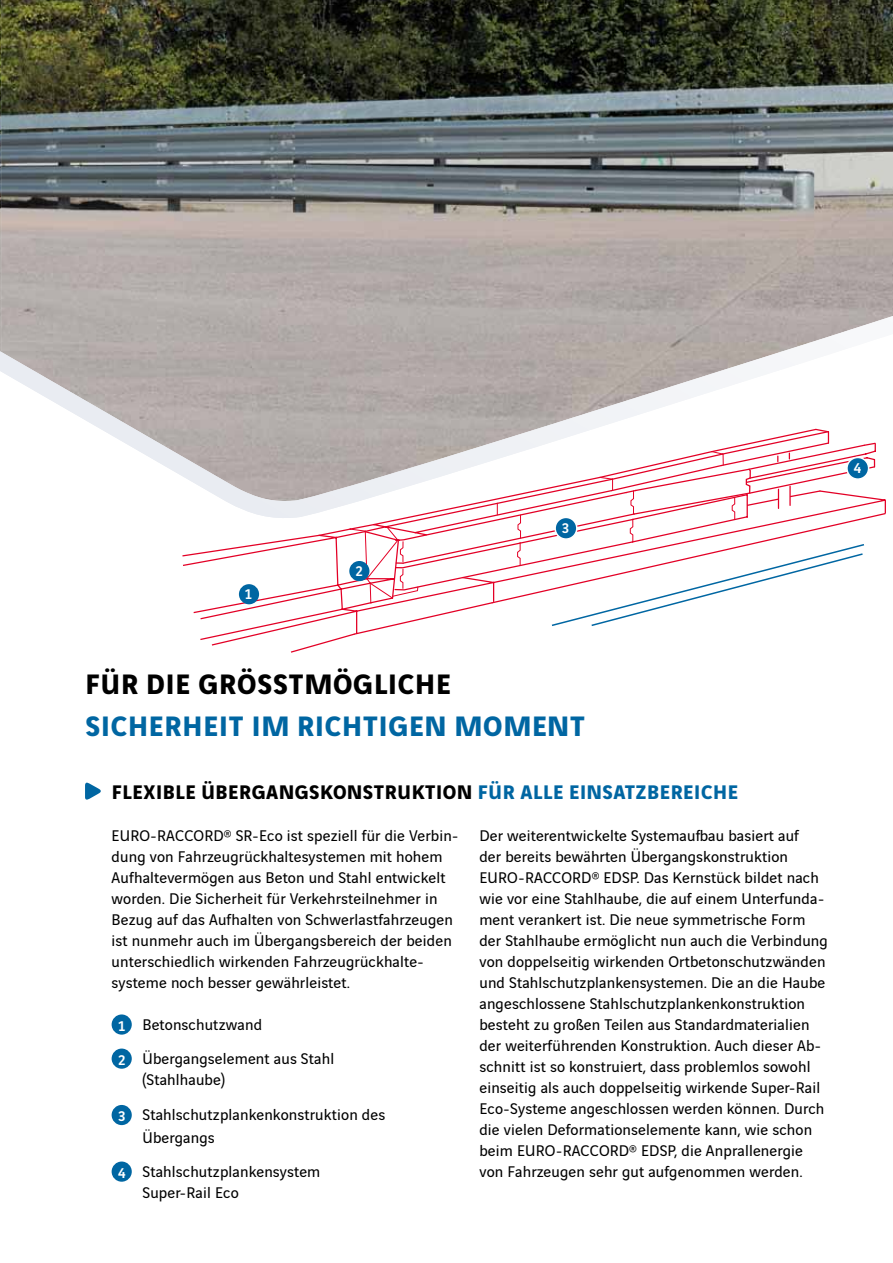
<style>
.page{position:relative;width:893px;height:1263px;background:#fff}
.page>*{position:absolute;margin:0;border:0;box-sizing:border-box;transform-origin:0 0}
.t1{font:700 30px "Vinci Sans";letter-spacing:.03em;color:#0066a2}
.t2{font:700 30px "Vinci Sans";letter-spacing:.03em;color:#000}
.t3{font:700 21px "Vinci Sans";letter-spacing:.03em;color:#000}
.t4{font:16.5px/21px "Vinci Sans";letter-spacing:.01em;color:#000}
.t5{font:500 15px "Vinci Sans";color:#fff}
.s1{color:#0066a2}
</style>
<div class="page">
<svg style="left:0;top:0;width:893px;height:476px;background:#8b8a86"></svg>
<svg style="left:85px;top:783px;width:16px;height:17px"></svg>
<div style="left:112px;top:1014px;width:20px;height:21px;background:#0066a2;border-radius:50%"></div>
<div style="left:112px;top:1048px;width:20px;height:21px;background:#0066a2;border-radius:50%"></div>
<div style="left:112px;top:1105px;width:20px;height:20px;background:#0066a2;border-radius:50%"></div>
<div style="left:112px;top:1161px;width:20px;height:21px;background:#0066a2;border-radius:50%"></div>
<svg style="left:182px;top:428px;width:711px;height:225px"></svg>
<p class="t5" style="left:245px;top:583px;width:9px">1</p>
<p class="t5" style="left:355px;top:560px;width:9px">2</p>
<p class="t5" style="left:562px;top:517px;width:9px">3</p>
<p class="t5" style="left:854px;top:457px;width:9px">4</p>
<h1 class="t2" style="left:85px;top:660px;width:367px">FÜR DIE GRÖSSTMÖGLICHE</h1>
<h1 class="t1" style="left:85px;top:702px;width:501px">SICHERHEIT IM RICHTIGEN MOMENT</h1>
<p class="t3" style="left:112px;top:775px;width:628px">FLEXIBLE ÜBERGANGSKONSTRUKTION <span class="s1">FÜR ALLE EINSATZBEREICHE</span></p>
<p class="t4" style="left:112px;top:824px;width:345px">EURO-RACCORD® SR-Eco ist speziell für die Verbin-- dung von Fahrzeugrückhaltesystemen mit hohem Aufhaltevermögen aus Beton und Stahl entwickelt worden. Die Sicherheit für Verkehrsteilnehmer in Bezug auf das Aufhalten von Schwerlastfahrzeugen ist nunmehr auch im Übergangsbereich der beiden unterschiedlich wirkenden Fahrzeugrückhalte&shy;systeme noch besser gewährleistet.</p>
<p class="t5" style="left:118px;top:1014px;width:9px">1</p>
<p class="t5" style="left:118px;top:1048px;width:9px">2</p>
<p class="t5" style="left:118px;top:1104px;width:9px">3</p>
<p class="t5" style="left:118px;top:1161px;width:9px">4</p>
<p class="t4" style="left:142px;top:1006px;width:193px;line-height:33.8px">Betonschutzwand<br>Übergangselement aus Stahl</p>
<p class="t4" style="left:142px;top:1060px;width:244px;line-height:35.2px">(Stahlhaube)<br>Stahlschutzplankenkonstruktion des</p>
<p class="t4" style="left:142px;top:1118px;width:179px;line-height:34.5px">Übergangs<br>Stahlschutzplankensystem</p>
<p class="t4" style="left:142px;top:1181px;width:98px">Super-Rail Eco</p>
<p class="t4" style="left:479px;top:824px;width:350px">Der weiterentwickelte Systemaufbau basiert auf<br>der bereits bewährten Übergangskonstruktion EURO-RACCORD® EDSP. Das Kernstück bildet nach wie vor eine Stahlhaube, die auf einem Unterfunda&shy;ment verankert ist. Die neue symmetrische Form der Stahlhaube ermöglicht nun auch die Verbindung von doppelseitig wirkenden Ortbetonschutzwänden und Stahlschutzplankensystemen. Die an die Haube angeschlossene Stahlschutzplankenkonstruktion besteht zu großen Teilen aus Standardmaterialien der weiterführenden Konstruktion. Auch dieser Ab&shy;schnitt ist so konstruiert, dass problemlos sowohl einseitig als auch doppelseitig wirkende Super-Rail Eco-Systeme angeschlossen werden können. Durch die vielen Deformationselemente kann, wie schon beim EURO-RACCORD® EDSP, die Anprallenergie von Fahrzeugen sehr gut aufgenommen werden.</p>
</div>
